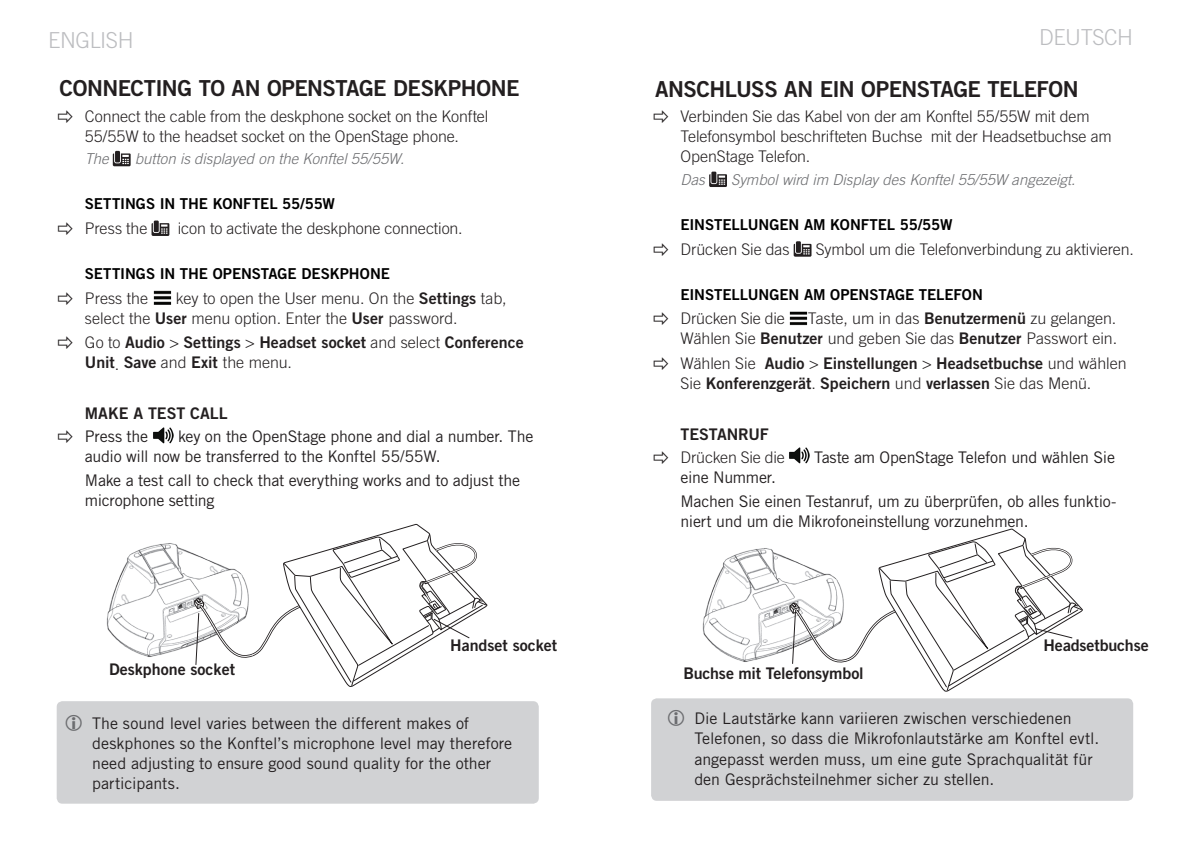
<style>
.page{position:relative;width:1191px;height:844px;background:#fff}
.page>*{position:absolute;margin:0;border:0;box-sizing:border-box;transform-origin:0 0}
.t1{font:22px "Trade Gothic LT Std Bd 2";letter-spacing:-.02em;color:#231f20}
.t2{font:300 22px "Trade Gothic LT Std";letter-spacing:-.02em;color:#bcbdc0}
.t3{font:16px/20px "Trade Gothic LT Std";letter-spacing:-.005em;color:#231f20}
.t4{font:300 16px/20px "Trade Gothic LT Std";letter-spacing:-.005em;color:#231f20}
.t5{font:16px/20px "Trade Gothic LT Std Bd 2";color:#231f20}
.t6{font:15px "Trade Gothic LT Std Bd 2";letter-spacing:-.005em;color:#000}
.t7{font:italic 300 15px "Trade Gothic LT Std";color:#6c6d70}
.s1{font-family:"Trade Gothic LT Std Bd 2";font-weight:400}
.s2{font-family:"Trade Gothic LT Std";font-weight:300}
</style>
<div class="page">
<div style="left:57px;top:701px;width:482px;height:102px;background:#d1d2d4;border-radius:6px"></div>
<img style="left:106px;top:543px;width:88px;height:114px">
<div style="left:651px;top:698px;width:482px;height:102px;background:#d1d2d4;border-radius:6px"></div>
<img style="left:702px;top:548px;width:87px;height:114px">
<svg style="left:194px;top:524px;width:294px;height:162px"></svg>
<svg style="left:789px;top:528px;width:294px;height:163px"></svg>
<div style="left:115px;top:151px;width:5px;height:11px;background:#231f20"></div>
<svg style="left:113px;top:153px;width:18px;height:13px"></svg>
<div style="left:154px;top:220px;width:5px;height:12px;background:#231f20"></div>
<svg style="left:151px;top:223px;width:18px;height:13px"></svg>
<img style="left:153px;top:290px;width:18px;height:15px">
<img style="left:153px;top:427px;width:21px;height:17px">
<div style="left:711px;top:171px;width:5px;height:12px;background:#231f20"></div>
<svg style="left:709px;top:174px;width:18px;height:13px"></svg>
<div style="left:796px;top:241px;width:5px;height:12px;background:#231f20"></div>
<svg style="left:793px;top:244px;width:18px;height:12px"></svg>
<img style="left:789px;top:311px;width:19px;height:14px">
<img style="left:789px;top:447px;width:20px;height:17px">
<h1 class="t2" style="left:48px;top:27px;width:87px">ENGLISH</h1>
<h1 class="t1" style="left:59px;top:74px;width:290px">Connecting to aN OPENSTAGE</h1>
<h1 class="t1" style="left:393px;top:74px;width:128px">deskphone</h1>
<p class="t4" style="left:85px;top:106px;width:405px">Connect the cable from the deskphone socket on the Konftel<br>55/55W to the headset socket on the OpenStage phone.</p>
<p class="t7" style="left:85px;top:150px;width:25px">The</p>
<p class="t7" style="left:135px;top:150px;width:271px">button is displayed on the Konftel 55/55W.</p>
<p class="t6" style="left:85px;top:195px;width:19px">SETTING</p>
<p class="t6" style="left:146px;top:195px;width:45px">S IN THE</p>
<p class="t6" style="left:213px;top:195px;width:11px">KON</p>
<p class="t6" style="left:243px;top:195px;width:93px">FTE L 55/55W</p>
<p class="t4" style="left:85px;top:218px;width:64px">Press the</p>
<p class="t4" style="left:178px;top:218px;width:286px">icon to activate the deskphone connection.</p>
<p class="t6" style="left:85px;top:264px;width:19px">SETTING</p>
<p class="t6" style="left:146px;top:264px;width:45px">S IN THE</p>
<p class="t6" style="left:213px;top:264px;width:58px">OPENSTAGE</p>
<p class="t6" style="left:301px;top:264px;width:59px">DESKPHONE</p>
<p class="t4" style="left:85px;top:287px;width:65px">Press the</p>
<p class="t4" style="left:85px;top:287px;width:423px;text-indent:91px">key to open the User menu. On the <span class="s1">Settings</span> tab, select the <span class="s1">User</span> menu option. Enter the <span class="s1">User</span> password.</p>
<p class="t5" style="left:85px;top:332px;width:440px"><span class="s2">Go to</span> Audio <span class="s2">&gt;</span> Settings <span class="s2">&gt;</span> Headset socket <span class="s2">and select</span> Conference<br>Unit<span class="s2">.</span> Save <span class="s2">and</span> Exit <span class="s2">the menu.</span></p>
<p class="t5" style="left:85px;top:403px;width:25px">MAKE</p>
<p class="t5" style="left:133px;top:403px;width:96px">A TEST CALL</p>
<p class="t3" style="left:85px;top:426px;width:65px">Press the</p>
<p class="t3" style="left:85px;top:426px;width:450px;text-indent:93px">key on the OpenStage phone and dial a number. The audio will now be transferred to the Konftel 55/55W.</p>
<p class="t3" style="left:85px;top:470px;width:437px">Make a test call to check that everything works and to adjust the microphone setting</p>
<p class="t5" style="left:109px;top:659px;width:127px">Deskphone socket</p>
<p class="t5" style="left:450px;top:634px;width:109px">H andset socket</p>
<p class="t3" style="left:92px;top:712px;width:421px">The sound level varies between the different makes of deskphones so the Konftel’s microphone level may therefore need adjusting to ensure good sound quality for the other participants.</p>
<h1 class="t2" style="left:1039px;top:24px;width:95px">DEUTSCH</h1>
<h1 class="t1" style="left:655px;top:75px;width:177px">ANSCH LUSS AN EIN</h1>
<h1 class="t1" style="left:861px;top:75px;width:83px">OPENSTAGE</h1>
<h1 class="t1" style="left:987px;top:75px;width:76px">TELEFON</h1>
<p class="t4" style="left:680px;top:106px;width:433px">Verbinden Sie das Kabel von der am Konftel 55/55W mit dem<br>Telefonsymbol beschrifteten Buchse mit der Headsetbuchse am<br>OpenStage Telefon.</p>
<p class="t7" style="left:680px;top:171px;width:26px">Das</p>
<p class="t7" style="left:731px;top:171px;width:346px">Symbol wird im Display des Konftel 55/55W angezeigt.</p>
<p class="t6" style="left:680px;top:215px;width:89px">EINSTELLUNGEN</p>
<p class="t6" style="left:804px;top:215px;width:37px">AM KON</p>
<p class="t6" style="left:860px;top:215px;width:93px">FTE L 55/55W</p>
<p class="t4" style="left:680px;top:239px;width:110px">Drücken Sie das</p>
<p class="t4" style="left:815px;top:239px;width:319px">Symbol um die Telefonverbindung zu aktivieren.</p>
<p class="t6" style="left:680px;top:285px;width:89px">EINSTELLUNGEN</p>
<p class="t6" style="left:804px;top:285px;width:85px">AM OPENSTAGE</p>
<p class="t6" style="left:919px;top:285px;width:54px">TELEFON</p>
<p class="t4" style="left:680px;top:308px;width:106px">Drücken Sie die</p>
<p class="t4" style="left:680px;top:308px;width:438px;text-align:right">Taste, um in das <span class="s1">Benutzermenü</span> zu gelangen.<br>Wählen Sie <span class="s1">Benutzer</span> und geben Sie das <span class="s1">Benutzer</span> Passwort ein.</p>
<p class="t5" style="left:680px;top:353px;width:448px"><span class="s2">Wählen Sie</span> Audio <span class="s2">&gt;</span> Einstellungen <span class="s2">&gt;</span> Headsetbuchse <span class="s2">und wählen<br>Sie</span> Konferenzgerät<span class="s2">.</span> Speichern <span class="s2">und</span> verlassen <span class="s2">Sie das Menü.</span></p>
<p class="t5" style="left:652px;top:424px;width:17px">TE</p>
<p class="t5" style="left:699px;top:424px;width:21px">STAN</p>
<p class="t5" style="left:738px;top:424px;width:32px">RUF</p>
<p class="t4" style="left:680px;top:446px;width:106px">Drücken Sie die</p>
<p class="t3" style="left:814px;top:446px;width:302px">Taste am OpenStage Telefon und wählen Sie</p>
<p class="t3" style="left:680px;top:464px;width:437px;line-height:24.6px">eine Nummer.<br>Machen Sie einen Testanruf, um zu überprüfen, ob alles funktio-</p>
<p class="t3" style="left:680px;top:511px;width:349px">niert und um die Mikrofoneinstellung vorzunehmen.</p>
<p class="t5" style="left:683px;top:662px;width:182px">Buchse mit Telefonsymbol</p>
<p class="t5" style="left:1043px;top:634px;width:107px">Headsetbuchse</p>
<p class="t3" style="left:694px;top:708px;width:406px">Die Lautstärke kann variieren zwischen verschiedenen Telefonen, so dass die Mikrofonlautstärke am Konftel evtl. angepasst werden muss, um eine gute Sprachqualität für den Gesprächsteilnehmer sicher zu stellen.</p>
</div>
